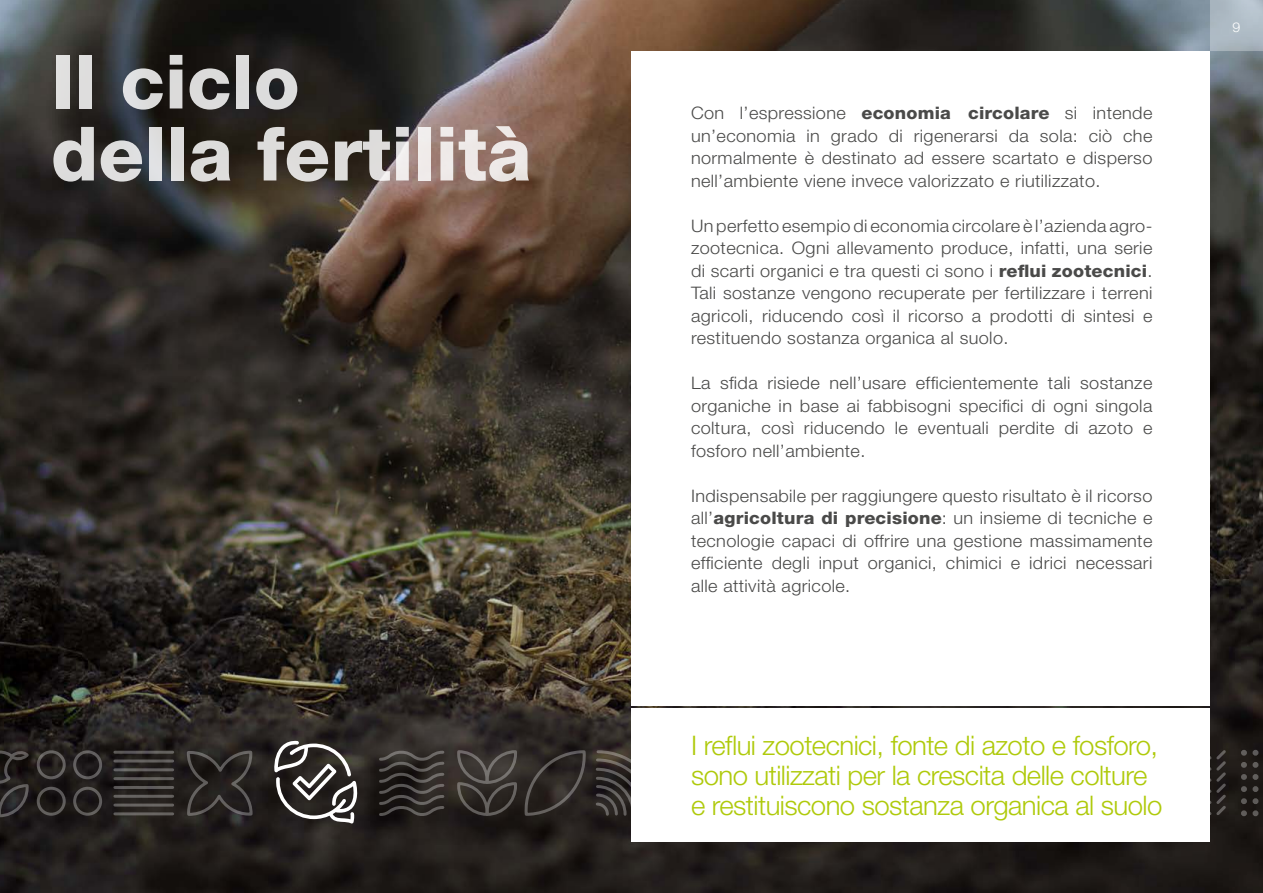
<style>
.page{position:relative;width:1263px;height:893px;background:#fff}
.page>*{position:absolute;margin:0;border:0;box-sizing:border-box;transform-origin:0 0}
.t1{font:800 75px/72px "Helvetica Neue";color:#fff}
.t2{font:300 27px/30px "Helvetica Neue";letter-spacing:-.02em;color:#afca0b}
.t3{font:300 17.25px/22.5px "Helvetica Neue";letter-spacing:.02em;color:#4a4a49;text-align:justify;scale:1.05 1}
.t4{font:300 13.5px "Helvetica Neue";color:#fff;scale:1.05 1}
.s1{font-weight:800}
</style>
<div class="page">
<img style="left:0;top:0;width:1263px;height:893px">
<div style="left:631px;top:51px;width:579px;height:655px;background:#fff"></div>
<div style="left:631px;top:708px;width:579px;height:134px;background:#fff"></div>
<div style="left:1210px;top:0;width:53px;height:51px;background:linear-gradient(to bottom,#b4c1cc,#a9b5be)"></div>
<hr style="left:115px;top:812px;width:58px;height:3px;background:#fff">
<hr style="left:115px;top:804px;width:58px;height:3px;background:#fff">
<hr style="left:115px;top:795px;width:58px;height:3px;background:#fff">
<hr style="left:115px;top:786px;width:58px;height:3px;background:#fff">
<hr style="left:115px;top:777px;width:58px;height:3px;background:#fff">
<hr style="left:115px;top:768px;width:58px;height:3px;background:#fff">
<hr style="left:115px;top:759px;width:58px;height:3px;background:#fff">
<hr style="left:115px;top:751px;width:58px;height:3px;background:#fff">
<svg style="left:185px;top:749px;width:69px;height:68px;background:#2e2a28"></svg>
<svg style="left:0;top:746px;width:32px;height:73px;background:#2b2727"></svg>
<div style="left:73px;top:750px;width:29px;height:29px;border:3px solid #fff;border-radius:50%"></div>
<div style="left:73px;top:787px;width:29px;height:29px;border:3px solid #fff;border-radius:50%"></div>
<div style="left:37px;top:750px;width:29px;height:29px;border:3px solid #fff;border-radius:50%"></div>
<div style="left:37px;top:787px;width:29px;height:29px;border:3px solid #fff;border-radius:50%"></div>
<svg style="left:1241px;top:750px;width:17px;height:6px"></svg>
<svg style="left:1241px;top:762px;width:17px;height:6px"></svg>
<svg style="left:1241px;top:774px;width:17px;height:6px"></svg>
<svg style="left:1241px;top:786px;width:17px;height:6px"></svg>
<svg style="left:1241px;top:798px;width:17px;height:6px"></svg>
<svg style="left:1241px;top:810px;width:17px;height:6px"></svg>
<svg style="left:1210px;top:747px;width:18px;height:71px"></svg>
<svg style="left:594px;top:749px;width:37px;height:68px;background:#3c3733"></svg>
<svg style="left:456px;top:749px;width:131px;height:68px;background:#37322f"></svg>
<svg style="left:377px;top:749px;width:69px;height:68px;background:#342f2d"></svg>
<svg style="left:274px;top:740px;width:86px;height:83px"></svg>
<h1 class="t1" style="left:51px;top:46px;width:482px">Il ciclo<br>della fertilità</h1>
<p class="t3" style="left:691px;top:101px;width:441px">Con l’espressione <span class="s1">economia circolare</span> si intende un’economia in grado di rigenerarsi da sola: ciò che normalmente è destinato ad essere scartato e disperso nell’ambiente viene invece valorizzato e riutilizzato.</p>
<p class="t3" style="left:691px;top:213px;width:441px">Un perfetto esempio di economia circolare è l’azienda agro&shy;zootecnica. Ogni allevamento produce, infatti, una serie di scarti organici e tra questi ci sono i <span class="s1">reflui zootecnici</span>.<br>Tali sostanze vengono recuperate per fertilizzare i terreni agricoli, riducendo così il ricorso a prodotti di sintesi e restituendo sostanza organica al suolo.</p>
<p class="t3" style="left:691px;top:371px;width:441px">La sfida risiede nell’usare efficientemente tali sostanze organiche in base ai fabbisogni specifici di ogni singola coltura, così riducendo le eventuali perdite di azoto e fosforo nell’ambiente.</p>
<p class="t3" style="left:691px;top:483px;width:441px">Indispensabile per raggiungere questo risultato è il ricorso all’<span class="s1">agricoltura di precisione</span>: un insieme di tecniche e tecnologie capaci di offrire una gestione massimamente efficiente degli input organici, chimici e idrici necessari alle attività agricole.</p>
<h2 class="t2" style="left:691px;top:729px;width:473px">I reflui zootecnici, fonte di azoto e fosforo, sono utilizzati per la crescita delle colture e restituiscono sostanza organica al suolo</h2>
<p class="t4" style="left:1232px;top:16px;width:9px">9</p>
</div>
